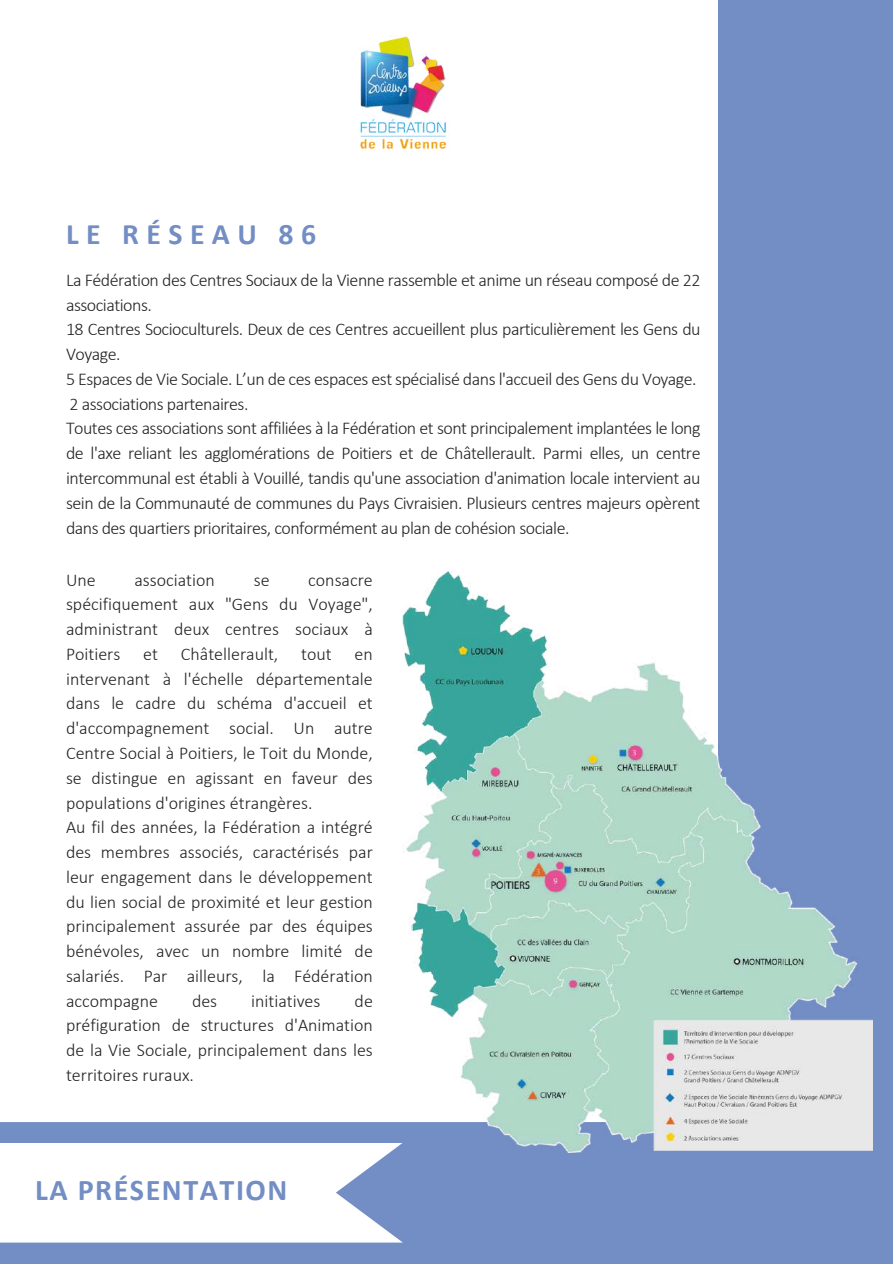
<style>
.page{position:relative;width:893px;height:1264px;background:#fff}
.page>*{position:absolute;margin:0;border:0;box-sizing:border-box;transform-origin:0 0}
.t1{font:700 30.15px "Calibri";letter-spacing:.05em;color:#738dc5}
.t2{font:700 29.85px "Calibri";letter-spacing:.25em;color:#738dc5}
.t3{font:300 18px/24.8px "Calibri";letter-spacing:-.025em;color:#222;text-align:justify}
.t4{font:300 18px/24.8px "Calibri";color:#222}
</style>
<div class="page">
<div style="left:718px;top:0;width:174px;height:1263px;background:#738dc5"></div>
<div style="left:0;top:1122px;width:892px;height:141px;background:#738dc5"></div>
<svg style="left:0;top:1143px;width:403px;height:99px;background:#f3f5fa"></svg>
<img style="left:403px;top:570px;width:469px;height:582px">
<img style="left:360px;top:36px;width:87px;height:114px">
<h2 class="t2" style="left:66px;top:221px;width:252px">LE RÉSEAU 86</h2>
<p class="t3" style="left:66px;top:269px;width:636px;text-align:left">La Fédération des Centres Sociaux de la Vienne rassemble et anime un réseau composé de 22 associations.<br>18 Centres Socioculturels. Deux de ces Centres accueillent plus particulièrement les Gens du Voyage.<br>5 Espaces de Vie Sociale. L’un de ces espaces est spécialisé dans l'accueil des Gens du Voyage.<br>2 associations partenaires.<br>Toutes ces associations sont affiliées à la Fédération et sont principalement implantées le long de l'axe reliant les agglomérations de Poitiers et de Châtellerault. Parmi elles, un centre intercommunal est établi à Vouillé, tandis qu'une association d'animation locale intervient au sein de la Communauté de communes du Pays Civraisien. Plusieurs centres majeurs opèrent dans des quartiers prioritaires, conformément au plan de cohésion sociale.</p>
<p class="t3" style="left:66px;top:569px;width:31px">Une</p>
<p class="t4" style="left:134px;top:569px;width:82px">association</p>
<p class="t3" style="left:254px;top:569px;width:17px">se</p>
<p class="t3" style="left:66px;top:569px;width:308px;text-indent:242px">consacre spécifiquement aux "Gens du Voyage", administrant deux centres sociaux à Poitiers</p>
<p class="t3" style="left:143px;top:643px;width:16px">et</p>
<p class="t4" style="left:181px;top:643px;width:99px">Châtellerault,</p>
<p class="t3" style="left:301px;top:643px;width:32px">tout</p>
<p class="t4" style="left:66px;top:643px;width:308px;text-indent:288px">en intervenant à l'échelle départementale dans le cadre du schéma d'accueil et d'accompagnement social. Un autre Centre Social à Poitiers, le Toit du Monde, se distingue en agissant en faveur des populations d'origines étrangères.<br>Au fil des années, la Fédération a intégré des membres associés, caractérisés par leur engagement dans le développement du lien social de proximité et leur gestion principalement assurée par des équipes bénévoles, avec un nombre limité de salariés. Par ailleurs, la Fédération accompagne</p>
<p class="t3" style="left:66px;top:989px;width:308px;text-indent:288px">de préfiguration de structures d'Animation de la Vie Sociale, principalement dans les territoires ruraux.</p>
<p class="t3" style="left:192px;top:989px;width:27px">des</p>
<p class="t4" style="left:251px;top:989px;width:71px">initiatives</p>
<h1 class="t1" style="left:35px;top:1177px;width:253px">LA PRÉSENTATION</h1>
</div>
